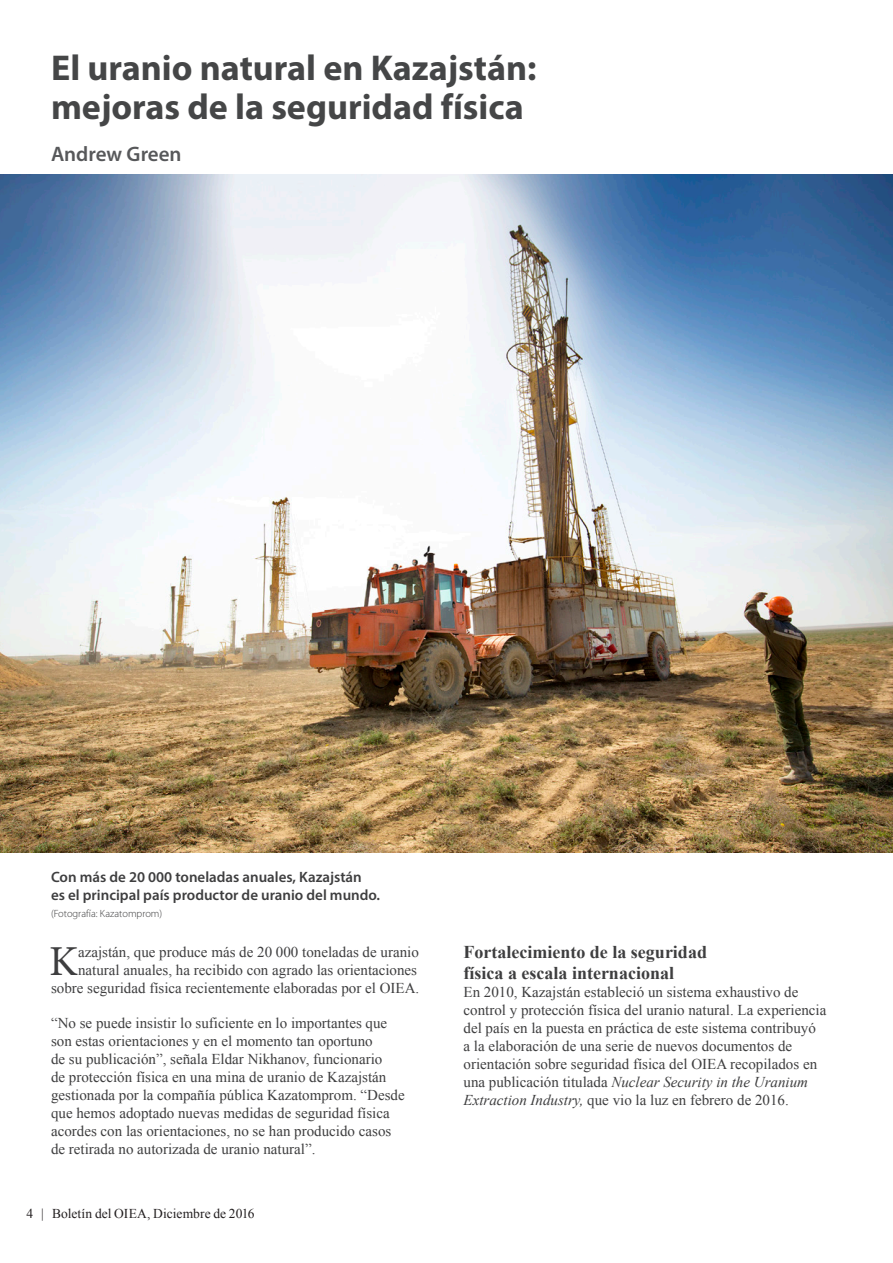
<style>
.page{position:relative;width:893px;height:1263px;background:#fff}
.page>*{position:absolute;margin:0;border:0;box-sizing:border-box;transform-origin:0 0}
.Frist_Para{font:42.75px "Minion Pro";color:#3e3e3f}
.Story_Title{font:700 36px/39px "Myriad Pro";color:#454647}
.Author-top{font:600 21px "Myriad Pro";color:#57585a}
.Paragraph_Heading_01{font:700 18px/21px "Times New Roman";color:#3e3e3f}
.Body_Text{font:15px/18px "Times New Roman";color:#3e3e3f}
.Body_Text_-_no_space{font:15px/18px "Times New Roman";color:#3e3e3f}
.Frist_Para-2{font:15px/18px "Times New Roman";color:#3e3e3f;text-align:right}
.Photo_caption{font:600 15px/18px "Myriad Pro";color:#3e3e3f}
.t1{font:13.5px "Times New Roman";letter-spacing:.005em;color:#231f20}
.Photo_credit{font:300 10.5px "Myriad Pro";color:#3e3e3f}
.s1{font-style:italic}
</style>
<div class="page">
<img style="left:0;top:174px;width:893px;height:679px">
<p class="Story_Title" style="left:51px;top:47px;width:487px">El uranio natural en Kazajstán: mejoras de la seguridad física</p>
<p class="Author-top" style="left:51px;top:141px;width:132px">Andrew Green</p>
<p class="Photo_caption" style="left:51px;top:868px;width:331px">Con más de 20 000 toneladas anuales, Kazajstán<br>es el principal país productor de uranio del mundo.</p>
<p class="Photo_credit" style="left:51px;top:907px;width:113px">(Fotografía: Kazatomprom)</p>
<p class="Frist_Para-2" style="left:51px;top:942px;width:370px">azajstán, que produce más de 20 000 toneladas de uranio natural anuales, ha recibido con agrado las orientaciones sobre seguridad física recientemente elaboradas por el OIEA.</p>
<p class="Body_Text" style="left:51px;top:1013px;width:355px">“No se puede insistir lo suficiente en lo importantes que son estas orientaciones y en el momento tan oportuno<br>de su publicación”, señala Eldar Nikhanov, funcionario<br>de protección física en una mina de uranio de Kazajstán gestionada por la compañía pública Kazatomprom. “Desde que hemos adoptado nuevas medidas de seguridad física acordes con las orientaciones, no se han producido casos de retirada no autorizada de uranio natural”.</p>
<p class="Frist_Para" style="left:49px;top:932px;width:30px">K</p>
<p class="t1" style="left:26px;top:1205px;width:230px">4 | Boletín del OIEA, Diciembre de 2016</p>
<p class="Paragraph_Heading_01" style="left:463px;top:941px;width:245px">Fortalecimiento de la seguridad física a escala internacional</p>
<p class="Body_Text_-_no_space" style="left:463px;top:983px;width:364px">En 2010, Kazajstán estableció un sistema exhaustivo de control y protección física del uranio natural. La experiencia del país en la puesta en práctica de este sistema contribuyó a la elaboración de una serie de nuevos documentos de orientación sobre seguridad física del OIEA recopilados en una publicación titulada <span class="s1">Nuclear Security in the Uranium Extraction Industry,</span> que vio la luz en febrero de 2016.</p>
</div>
